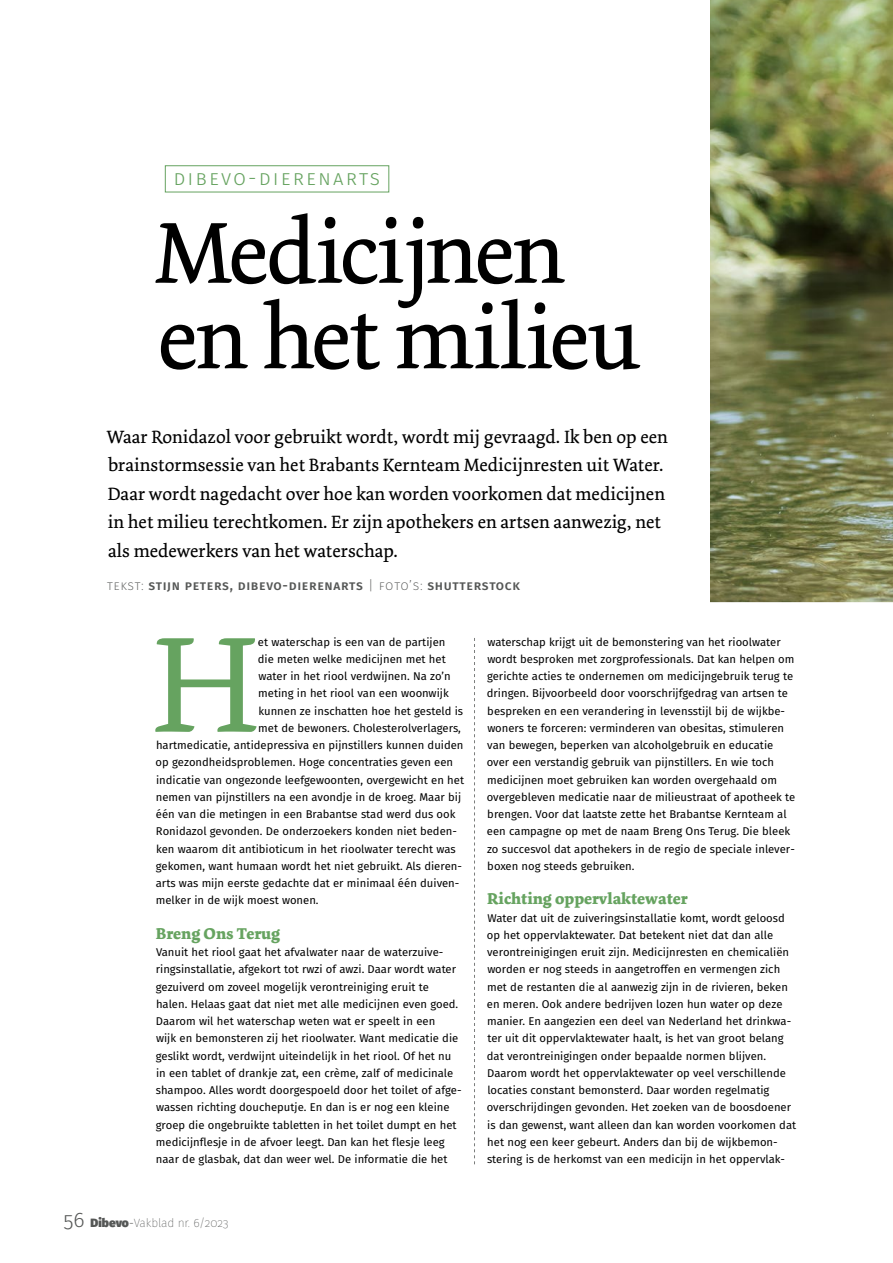
<style>
.page{position:relative;width:893px;height:1263px;background:#fff}
.page>*{position:absolute;margin:0;border:0;box-sizing:border-box;transform-origin:0 0}
.t1{font:143.55px "Dolly Pro";color:#66a360}
.t2{font:91.5px/85.5px "Dolly Pro";letter-spacing:-.03em;color:#000}
.t3{font:300 21px "Fira Sans";letter-spacing:.1em;color:#66a360}
.t4{font:18.75px/28.5px "Dolly Pro";color:#000}
.t5{font:700 16.5px "Dolly Pro";color:#66a360}
.t6{font:500 13.5px "Fira Sans";letter-spacing:.05em;color:#555756}
.t7{font:200 12px "Fira Sans";letter-spacing:-.01em;color:#555756}
.t8{font:11.25px/17.2px "Fira Sans";color:#000}
.s1{font-weight:200}
.s2{font-weight:300;font-size:21px}
.s3{font-weight:900}
.s4{font-weight:300}
</style>
<div class="page">
<img style="left:710px;top:0;width:183px;height:602px">
<svg style="left:474px;top:638px;width:1px;height:526px"></svg>
<h3 class="t3" style="left:173px;top:162px;width:208px">Dibevo-dierenarts</h3>
<h2 class="t2" style="left:154px;top:210px;width:487px">Medicijnen en het milieu</h2>
<p class="t4" style="left:107px;top:422px;width:562px">Waar Ronidazol voor gebruikt wordt, wordt mij gevraagd. Ik ben op een brainstormsessie van het Brabants Kernteam Medicijnresten uit Water.<br>Daar wordt nagedacht over hoe kan worden voorkomen dat medicijnen in het milieu terechtkomen. Er zijn apothekers en artsen aanwezig, net als medewerkers van het waterschap.</p>
<p class="t6" style="left:107px;top:574px;width:414px"><span class="s1">Tekst:</span> Stijn Peters, Dibevo-dierenarts <span class="s1">| foto’s:</span> Shutterstock</p>
<h1 class="t1" style="left:153px;top:593px;width:106px">H</h1>
<p class="t8" style="left:258px;top:633px;width:189px">et waterschap is een van de partijen</p>
<p class="t8" style="left:258px;top:650px;width:189px">die meten welke medicijnen met het</p>
<p class="t8" style="left:258px;top:667px;width:194px">water in het riool verdwijnen. Na zo’n</p>
<p class="t8" style="left:258px;top:684px;width:192px">meting in het riool van een woonwijk</p>
<p class="t8" style="left:258px;top:702px;width:206px">kunnen ze inschatten hoe het gesteld is</p>
<p class="t8" style="left:258px;top:719px;width:204px">met de bewoners. Cholesterolverlagers,</p>
<p class="t8" style="left:156px;top:736px;width:309px">hartmedicatie, antidepressiva en pijnstillers kunnen duiden</p>
<p class="t8" style="left:156px;top:753px;width:299px">op gezondheidsproblemen. Hoge concentraties geven een</p>
<p class="t8" style="left:156px;top:771px;width:310px">indicatie van ongezonde leefgewoonten, overgewicht en het</p>
<p class="t8" style="left:156px;top:788px;width:307px">nemen van pijnstillers na een avondje in de kroeg. Maar bij</p>
<p class="t8" style="left:156px;top:805px;width:301px">één van die metingen in een Brabantse stad werd dus ook</p>
<p class="t8" style="left:156px;top:822px;width:303px">Ronidazol gevonden. De onderzoekers konden niet beden-</p>
<p class="t8" style="left:156px;top:840px;width:301px">ken waarom dit antibioticum in het rioolwater terecht was</p>
<p class="t8" style="left:156px;top:857px;width:308px">gekomen, want humaan wordt het niet gebruikt. Als dieren-</p>
<p class="t8" style="left:156px;top:874px;width:305px">arts was mijn eerste gedachte dat er minimaal één duiven-</p>
<p class="t8" style="left:156px;top:891px;width:164px">melker in de wijk moest wonen.</p>
<h3 class="t5" style="left:156px;top:923px;width:126px">Breng Ons Terug</h3>
<p class="t8" style="left:156px;top:943px;width:307px">Vanuit het riool gaat het afvalwater naar de waterzuive&shy;ringsinstallatie, afgekort tot rwzi of awzi. Daar wordt water gezuiverd om zoveel mogelijk verontreiniging eruit te halen. Helaas gaat dat niet met alle medicijnen even goed.<br>Daarom wil het waterschap weten wat er speelt in een<br>wijk en bemonsteren zij het rioolwater. Want medicatie die geslikt wordt, verdwijnt uiteindelijk in het riool. Of het nu in een tablet of drankje zat, een crème, zalf of medicinale shampoo. Alles wordt doorgespoeld door het toilet of afge&shy;wassen richting doucheputje. En dan is er nog een kleine groep die ongebruikte tabletten in het toilet dumpt en het medicijnflesje in de afvoer leegt. Dan kan het flesje leeg naar de glasbak, dat dan weer wel. De informatie die het</p>
<p class="t7" style="left:63px;top:1215px;width:167px"><span class="s2">56</span> <span class="s3">Dibevo</span><span class="s4">-</span>Vakblad nr. 6/2023</p>
<p class="t8" style="left:487px;top:633px;width:310px">waterschap krijgt uit de bemonstering van het rioolwater wordt besproken met zorgprofessionals. Dat kan helpen om gerichte acties te ondernemen om medicijngebruik terug te dringen. Bijvoorbeeld door voorschrijfgedrag van artsen te bespreken en een verandering in levensstijl bij de wijkbe&shy;woners te forceren: verminderen van obesitas, stimuleren van bewegen, beperken van alcoholgebruik en educatie over een verstandig gebruik van pijnstillers. En wie toch medicijnen moet gebruiken kan worden overgehaald om overgebleven medicatie naar de milieustraat of apotheek te brengen. Voor dat laatste zette het Brabantse Kernteam al een campagne op met de naam Breng Ons Terug. Die bleek zo succesvol dat apothekers in de regio de speciale inlever&shy;boxen nog steeds gebruiken.</p>
<h3 class="t5" style="left:487px;top:888px;width:202px">Richting oppervlaktewater</h3>
<p class="t8" style="left:487px;top:909px;width:311px">Water dat uit de zuiveringsinstallatie komt, wordt geloosd op het oppervlaktewater. Dat betekent niet dat dan alle verontreinigingen eruit zijn. Medicijnresten en chemicaliën worden er nog steeds in aangetroffen en vermengen zich met de restanten die al aanwezig zijn in de rivieren, beken en meren. Ook andere bedrijven lozen hun water op deze manier. En aangezien een deel van Nederland het drinkwa&shy;ter uit dit oppervlaktewater haalt, is het van groot belang dat verontreinigingen onder bepaalde normen blijven.<br>Daarom wordt het oppervlaktewater op veel verschillende locaties constant bemonsterd. Daar worden regelmatig overschrijdingen gevonden. Het zoeken van de boosdoener is dan gewenst, want alleen dan kan worden voorkomen dat het nog een keer gebeurt. Anders dan bij de wijkbemon&shy;stering is de herkomst van een medicijn in het oppervlak-</p>
</div>
